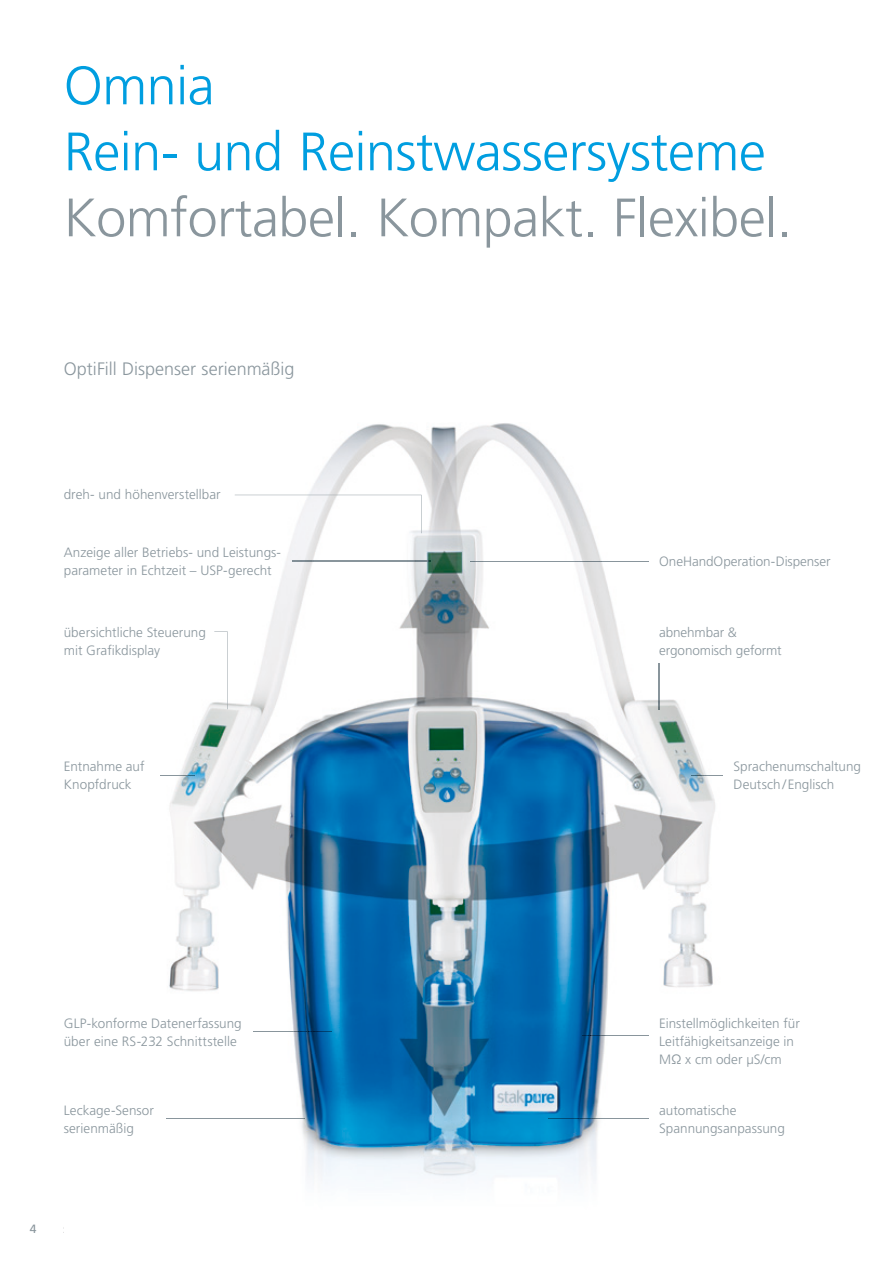
<style>
.page{position:relative;width:893px;height:1263px;background:#fff}
.page>*{position:absolute;margin:0;border:0;box-sizing:border-box;transform-origin:0 0}
.t1{font:300 54px/66px "Frutiger LT Pro";letter-spacing:-.01em;color:#009ee0}
.t2{font:300 54px "Frutiger LT Pro";letter-spacing:-.01em;color:#8a969d}
.t3{font:300 18px "Frutiger LT Pro";color:#8a969d}
.t4{font:300 13.5px/18px "Frutiger LT Pro";color:#8a969d}
.t5{font:12px "Frutiger LT Pro";color:#8a969d}
</style>
<div class="page">
<img style="left:160px;top:423px;width:555px;height:758px">
<img style="left:235px;top:495px;width:186px;height:38px">
<img style="left:293px;top:561px;width:138px;height:1px">
<img style="left:167px;top:1118px;width:138px;height:1px">
<img style="left:254px;top:1031px;width:78px;height:1px">
<img style="left:470px;top:561px;width:178px;height:1px">
<img style="left:659px;top:663px;width:1px;height:46px">
<img style="left:692px;top:775px;width:31px;height:1px">
<img style="left:582px;top:1035px;width:66px;height:1px">
<img style="left:214px;top:631px;width:13px;height:78px">
<img style="left:161px;top:775px;width:34px;height:1px">
<img style="left:549px;top:1118px;width:99px;height:1px">
<h1 class="t1" style="left:64px;top:53px;width:703px">Omnia<br>Rein- und Reinstwassersysteme</h1>
<h1 class="t2" style="left:64px;top:186px;width:729px">Komfortabel. Kompakt. Flexibel.</h1>
<h2 class="t3" style="left:64px;top:358px;width:232px">OptiFill Dispenser serienmäßig</h2>
<p class="t4" style="left:64px;top:485px;width:158px">dreh- und höhenverstellbar</p>
<p class="t4" style="left:64px;top:544px;width:219px">Anzeige aller Betriebs- und Leistungs&shy;parameter in Echtzeit – USP-gerecht</p>
<p class="t4" style="left:64px;top:623px;width:144px">übersichtliche Steuerung mit Grafikdisplay</p>
<p class="t4" style="left:64px;top:758px;width:82px">Entnahme auf<br>Knopfdruck</p>
<p class="t4" style="left:659px;top:553px;width:173px">OneHandOperation-Dispenser</p>
<p class="t4" style="left:659px;top:623px;width:124px">abnehmbar &amp; ergonomisch geformt</p>
<p class="t4" style="left:733px;top:758px;width:129px">Sprachenumschaltung<br>Deutsch / Englisch</p>
<p class="t4" style="left:64px;top:1014px;width:179px">GLP-konforme Datenerfassung über eine RS-232 Schnittstelle</p>
<p class="t4" style="left:64px;top:1101px;width:92px">Leckage-Sensor serienmäßig</p>
<p class="t5" style="left:30px;top:1222px;width:8px">4</p>
<p class="t4" style="left:659px;top:1014px;width:142px">Einstellmöglichkeiten für<br>Leitfähigkeitsanzeige in<br>MΩ x cm oder µS/cm</p>
<p class="t4" style="left:659px;top:1101px;width:127px">automatische<br>Spannungsanpassung</p>
</div>
